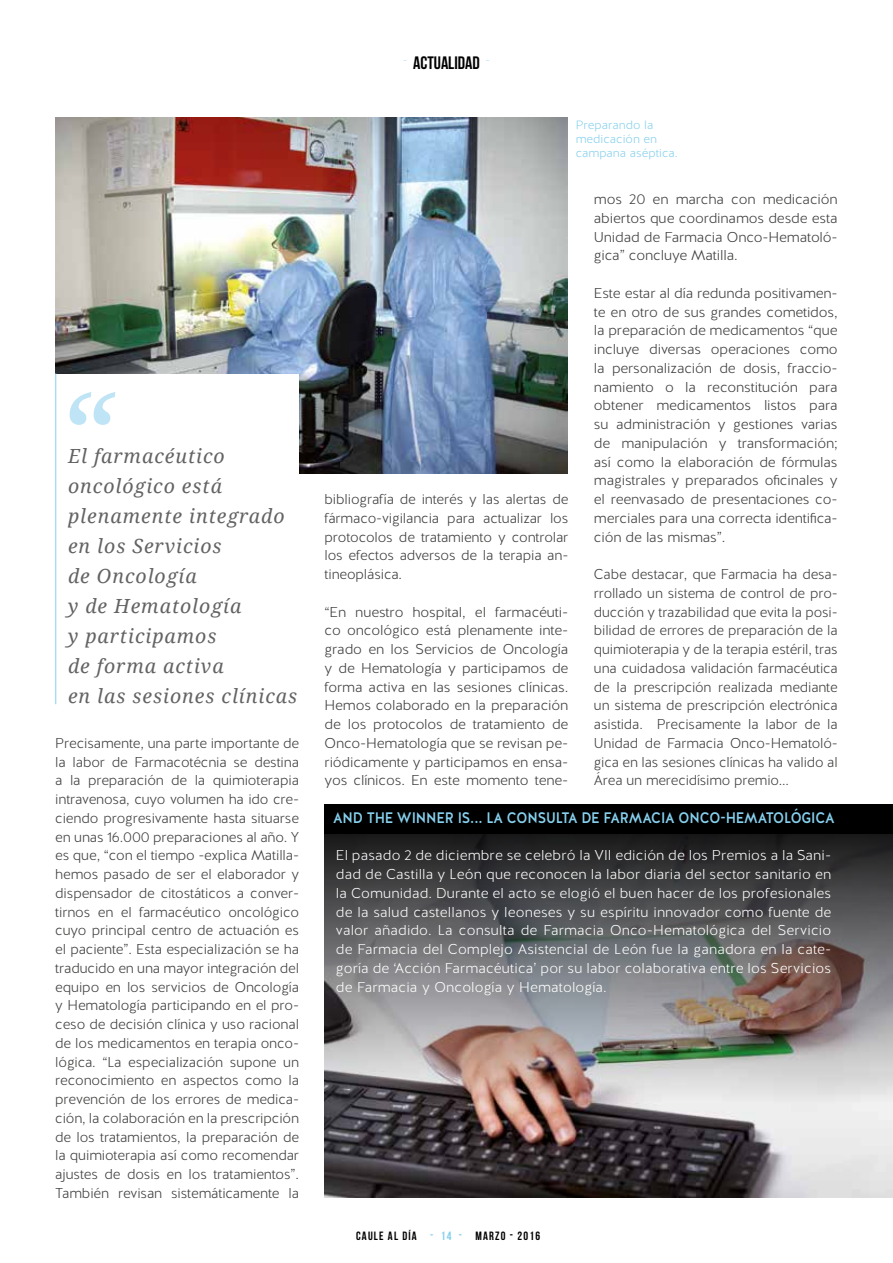
<style>
.page{position:relative;width:893px;height:1263px;background:#fff}
.page>*{position:absolute;margin:0;border:0;box-sizing:border-box;transform-origin:0 0}
.t1{font:italic 120px "Droid Serif";color:#bee4f5}
.t2{font:italic 19.5px/30px "Droid Serif";letter-spacing:.05em;color:#646363}
.t3{font:700 18px "Bebas Neue";color:#000}
.t4{font:500 15.3px "Halis GR";letter-spacing:-.01em;color:#86d0ed;scale:.88 1}
.t5{font:300 14.25px/18.8px "Halis GR";letter-spacing:-.01em;color:#3c3c3b;text-align:justify}
.t6{font:300 14.25px/18.8px "Halis GR";letter-spacing:.01em;color:#fff;text-align:justify}
.t7{font:300 12px/14.4px "Halis GR";color:#86d0ed}
.t8{font:700 12px "Bebas Neue";letter-spacing:.1em;color:#000}
.s1{font-weight:300;color:#86d0ed}
.s2{color:#86d0ed}
</style>
<div class="page">
<img style="left:325px;top:1101px;width:568px;height:97px">
<img style="left:325px;top:834px;width:568px;height:267px">
<img style="left:55px;top:118px;width:512px;height:355px">
<div style="left:55px;top:374px;width:244px;height:329px;background:#fff"></div>
<hr style="left:55px;top:373px;width:1px;height:331px;background:#86d0ed">
<div style="left:325px;top:804px;width:568px;height:30px;background:#000"></div>
<h1 class="t1" style="left:57px;top:352px;width:55px">“</h1>
<h2 class="t2" style="left:68px;top:440px;width:231px">El farmacéutico oncológico está plenamente integrado en los Servicios<br>de Oncología<br>y de Hematología<br>y participamos<br>de forma activa<br>en las sesiones clínicas</h2>
<p class="t5" style="left:55px;top:734px;width:245px">Precisamente, una parte importante de la labor de Farmacotécnia se destina a la preparación de la quimioterapia intravenosa, cuyo volumen ha ido cre&shy;ciendo progresivamente hasta situarse en unas 16.000 preparaciones al año. Y es que, “con el tiempo -explica Matilla&shy;hemos pasado de ser el elaborador y dispensador de citostáticos a conver&shy;tirnos en el farmacéutico oncológico cuyo principal centro de actuación es el paciente”. Esta especialización se ha traducido en una mayor integración del equipo en los servicios de Oncología y Hematología participando en el pro&shy;ceso de decisión clínica y uso racional de los medicamentos en terapia onco&shy;lógica. “La especialización supone un reconocimiento en aspectos como la prevención de los errores de medica&shy;ción, la colaboración en la prescripción de los tratamientos, la preparación de la quimioterapia así como recomendar ajustes de dosis en los tratamientos”.<br>También revisan sistemáticamente la</p>
<p class="t3" style="left:403px;top:53px;width:89px"><span class="s1">-</span> ACTUALIDAD <span class="s1">-</span></p>
<p class="t7" style="left:576px;top:118px;width:104px">Preparando la medicación en campana aséptica.</p>
<p class="t5" style="left:325px;top:490px;width:245px">bibliografía de interés y las alertas de fármaco-vigilancia para actualizar los protocolos de tratamiento y controlar los efectos adversos de la terapia an&shy;tineoplásica.</p>
<p class="t5" style="left:325px;top:603px;width:245px">“En nuestro hospital, el farmacéuti&shy;co oncológico está plenamente inte&shy;grado en los Servicios de Oncología y de Hematología y participamos de forma activa en las sesiones clínicas.<br>Hemos colaborado en la preparación de los protocolos de tratamiento de Onco-Hematología que se revisan pe&shy;riódicamente y participamos en ensa&shy;yos clínicos. En este momento tene-</p>
<p class="t5" style="left:594px;top:190px;width:245px">mos 20 en marcha con medicación abiertos que coordinamos desde esta Unidad de Farmacia Onco-Hematoló&shy;gica” concluye Matilla.</p>
<p class="t5" style="left:594px;top:284px;width:245px">Este estar al día redunda positivamen&shy;te en otro de sus grandes cometidos, la preparación de medicamentos “que incluye diversas operaciones como la personalización de dosis, fraccio&shy;namiento o la reconstitución para obtener medicamentos listos para su administración y gestiones varias de manipulación y transformación; así como la elaboración de fórmulas magistrales y preparados oficinales y el reenvasado de presentaciones co&shy;merciales para una correcta identifica&shy;ción de las mismas”.</p>
<p class="t5" style="left:594px;top:565px;width:245px">Cabe destacar, que Farmacia ha desa&shy;rrollado un sistema de control de pro&shy;ducción y trazabilidad que evita la posi&shy;bilidad de errores de preparación de la quimioterapia y de la terapia estéril, tras una cuidadosa validación farmacéutica de la prescripción realizada mediante un sistema de prescripción electrónica asistida. Precisamente la labor de la Unidad de Farmacia Onco-Hematoló&shy;gica en las sesiones clínicas ha valido al Área un merecidísimo premio...</p>
<p class="t4" style="left:333px;top:808px;width:571px">AND THE WINNER IS... LA CONSULTA DE FARMACIA ONCO-HEMATOLÓGICA</p>
<p class="t6" style="left:336px;top:846px;width:497px">El pasado 2 de diciembre se celebró la VII edición de los Premios a la Sani&shy;dad de Castilla y León que reconocen la labor diaria del sector sanitario en la Comunidad. Durante el acto se elogió el buen hacer de los profesionales de la salud castellanos y leoneses y su espíritu innovador como fuente de valor añadido. La consulta de Farmacia Onco-Hematológica del Servicio de Farmacia del Complejo Asistencial de León fue la ganadora en la cate&shy;goría de ‘Acción Farmacéutica’ por su labor colaborativa entre los Servicios de Farmacia y Oncología y Hematología.</p>
<p class="t8" style="left:356px;top:1230px;width:185px">CAULE AL DÍA <span class="s2">- 14 -</span> MARZO - 2016</p>
</div>
